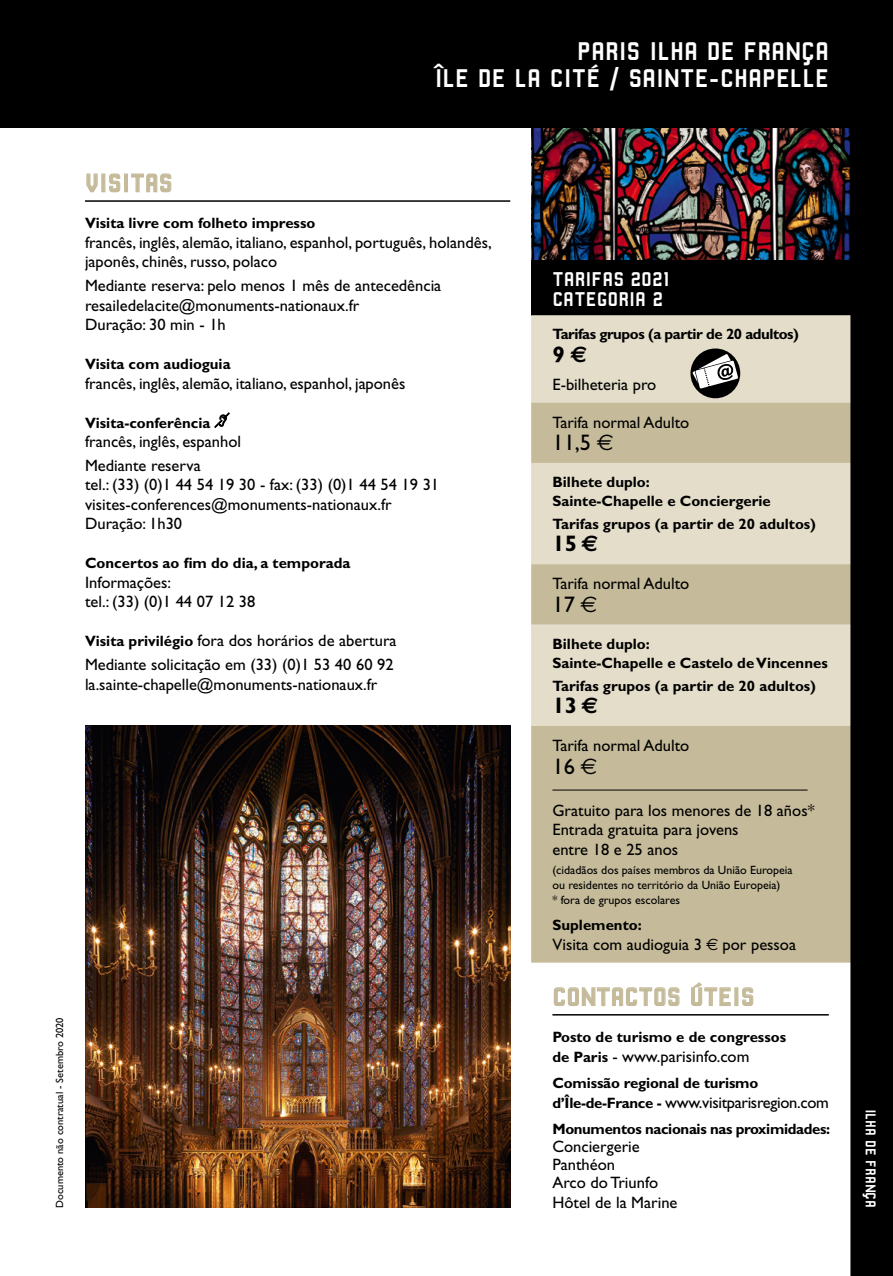
<style>
.page{position:relative;width:893px;height:1276px;background:#fff}
.page>*{position:absolute;margin:0;border:0;box-sizing:border-box;transform-origin:0 0}
.monuments_bandeau_20{font:27px "Robust CMN";color:#fff}
.sous-titre_2016{font:27px "Robust CMN";color:#c5bb9a}
.prix_2016{font:22.5px "Gill Sans";color:#000}
.t1{font:700 22.5px "Gill Sans";color:#000}
.titre_tableau{font:21px/19.5px "Robust CMN";color:#fff}
.intertitre_2016{font:16.5px/19.5px "Gill Sans";color:#000}
.intertitre_2016-2{font:16.5px "Gill Sans";letter-spacing:-.02em;color:#000}
.intertitre_2016-3{font:700 15px/19.5px "Gill Sans";color:#000}
.intertitre_2016-4{font:700 15px "Gill Sans";letter-spacing:-.02em;color:#000}
.intertitre_2016-5{font:700 15px "Gill Sans";letter-spacing:-.03em;color:#000}
.t2{font:15px "Robust CMN";color:#fff}
.ressortissants{font:12px/15px "Gill Sans";color:#000}
.t3{font:10.5px "Gill Sans";color:#000}
.s1{font-weight:700;font-size:15px}
.s2{font-family:"Euro Sans"}
</style>
<div class="page">
<div style="left:531px;top:260px;width:340px;height:55px;background:#000"></div>
<div style="left:531px;top:315px;width:319px;height:87px;background:#e3ddca"></div>
<svg style="left:531px;top:402px;width:319px;height:560px;background:#cfc7ab"></svg>
<img style="left:531px;top:128px;width:319px;height:132px">
<div style="left:690px;top:348px;width:50px;height:50px;background:#000;border-radius:50%"></div>
<svg style="left:692px;top:354px;width:46px;height:34px"></svg>
<hr style="left:552px;top:789px;width:255px;height:1px;background:#000">
<hr style="left:552px;top:1014px;width:277px;height:1px;background:#000">
<svg style="left:553px;top:987px;width:127px;height:19px"></svg>
<svg style="left:691px;top:982px;width:40px;height:24px"></svg>
<div style="left:734px;top:987px;width:4px;height:19px;border:1px solid #c5bb9a"></div>
<svg style="left:742px;top:987px;width:12px;height:19px"></svg>
<img style="left:85px;top:725px;width:425px;height:483px">
<hr style="left:85px;top:200px;width:425px;height:2px;background:#000">
<svg style="left:86px;top:173px;width:12px;height:20px"></svg>
<div style="left:101px;top:173px;width:4px;height:19px;border:1px solid #c5bb9a"></div>
<svg style="left:109px;top:173px;width:12px;height:20px"></svg>
<div style="left:124px;top:173px;width:4px;height:19px;border:1px solid #c5bb9a"></div>
<svg style="left:131px;top:173px;width:41px;height:20px"></svg>
<svg style="left:215px;top:413px;width:14px;height:14px"></svg>
<div style="left:0;top:0;width:893px;height:128px;background:#000"></div>
<div style="left:850px;top:128px;width:43px;height:1148px;background:#000"></div>
<p class="monuments_bandeau_20" style="left:577px;top:36px;width:254px">PARIS ILHA DE FRANÇA</p>
<p class="monuments_bandeau_20" style="left:434px;top:63px;width:396px">ÎLE DE LA CITÉ / SAINTE-CHAPELLE</p>
<p class="sous-titre_2016" style="left:85px;top:168px;width:89px">VISITAS</p>
<p class="intertitre_2016-3" style="left:85px;top:213px;width:232px">Visita livre com folheto impresso</p>
<p class="intertitre_2016" style="left:85px;top:233px;width:408px">francês, inglês, alemão, italiano, espanhol, português, holandês, japonês, chinês, russo, polaco</p>
<p class="intertitre_2016" style="left:85px;top:276px;width:358px">Mediante reserva: pelo menos 1 mês de antecedência</p>
<p class="intertitre_2016" style="left:85px;top:295px;width:276px">resailedelacite@monuments-nationaux.fr</p>
<p class="intertitre_2016" style="left:85px;top:315px;width:142px">Duração: 30 min - 1h</p>
<p class="intertitre_2016-3" style="left:85px;top:354px;width:147px">Visita com audioguia</p>
<p class="intertitre_2016" style="left:85px;top:373px;width:322px">francês, inglês, alemão, italiano, espanhol, japonês</p>
<p class="intertitre_2016-3" style="left:85px;top:413px;width:127px">Visita-conferência</p>
<p class="intertitre_2016" style="left:85px;top:432px;width:158px">francês, inglês, espanhol</p>
<p class="intertitre_2016" style="left:85px;top:456px;width:356px">Mediante reserva<br>tel.: (33) (0)1 44 54 19 30 - fax: (33) (0)1 44 54 19 31 visites-conferences@monuments-nationaux.fr</p>
<p class="intertitre_2016" style="left:85px;top:514px;width:99px">Duração: 1h30</p>
<p class="intertitre_2016-3" style="left:85px;top:553px;width:267px">Concertos ao fim do dia, a temporada</p>
<p class="intertitre_2016" style="left:85px;top:573px;width:172px">Informações:<br>tel.: (33) (0)1 44 07 12 38</p>
<p class="intertitre_2016" style="left:85px;top:631px;width:313px"><span class="s1">Visita privilégio</span> fora dos horários de abertura</p>
<p class="intertitre_2016" style="left:85px;top:655px;width:310px">Mediante solicitação em (33) (0)1 53 40 60 92 la.sainte-chapelle@monuments-nationaux.fr</p>
<p class="t3" style="left:54px;top:1208px;width:192px;rotate:-90deg">Documento não contratual - Setembro 2020</p>
<p class="titre_tableau" style="left:552px;top:269px;width:119px">TARIFAS 2021<br>CATEGORIA 2</p>
<p class="intertitre_2016-5" style="left:552px;top:325px;width:248px">Tarifas grupos (a partir de 20 adultos)</p>
<p class="t1" style="left:552px;top:341px;width:36px">9<span class="s2">€</span></p>
<p class="intertitre_2016" style="left:552px;top:374px;width:105px">E-bilheteria pro</p>
<p class="intertitre_2016" style="left:552px;top:412px;width:138px">Tarifa normal Adulto</p>
<p class="prix_2016" style="left:552px;top:430px;width:63px">11,5 <span class="s2">€</span></p>
<p class="intertitre_2016-3" style="left:552px;top:472px;width:220px">Bilhete duplo:<br>Sainte-Chapelle e Conciergerie</p>
<p class="intertitre_2016-3" style="left:552px;top:514px;width:265px">Tarifas grupos (a partir de 20 adultos)</p>
<p class="t1" style="left:552px;top:530px;width:47px">15<span class="s2">€</span></p>
<p class="intertitre_2016" style="left:552px;top:574px;width:138px">Tarifa normal Adulto</p>
<p class="prix_2016" style="left:552px;top:591px;width:46px">17 <span class="s2">€</span></p>
<p class="intertitre_2016-3" style="left:552px;top:634px;width:277px">Bilhete duplo:<br>Sainte-Chapelle e Castelo de Vincennes</p>
<p class="intertitre_2016-3" style="left:552px;top:676px;width:265px">Tarifas grupos (a partir de 20 adultos)</p>
<p class="t1" style="left:552px;top:692px;width:47px">13<span class="s2">€</span></p>
<p class="intertitre_2016" style="left:552px;top:736px;width:138px">Tarifa normal Adulto</p>
<p class="prix_2016" style="left:552px;top:753px;width:46px">16 <span class="s2">€</span></p>
<p class="intertitre_2016" style="left:552px;top:800px;width:264px">Gratuito para los menores de 18 años*</p>
<p class="intertitre_2016" style="left:552px;top:820px;width:188px">Entrada gratuita para jovens entre 18 e 25 anos</p>
<p class="ressortissants" style="left:552px;top:862px;width:242px">(cidadãos dos países membros da União Europeia ou residentes no território da União Europeia)<br>* fora de grupos escolares</p>
<p class="intertitre_2016-3" style="left:552px;top:915px;width:91px">Suplemento:</p>
<p class="intertitre_2016" style="left:552px;top:934px;width:245px">Visita com audioguia 3 <span class="s2">e</span> por pessoa</p>
<p class="sous-titre_2016" style="left:552px;top:982px;width:204px">CONTACTOS ÚTEIS</p>
<p class="intertitre_2016-3" style="left:552px;top:1027px;width:235px">Posto de turismo e de congressos</p>
<p class="intertitre_2016" style="left:552px;top:1046px;width:198px"><span class="s1">de Paris</span> - www.parisinfo.com</p>
<p class="intertitre_2016-3" style="left:552px;top:1073px;width:207px">Comissão regional de turismo</p>
<p class="intertitre_2016-2" style="left:552px;top:1092px;width:278px"><span class="s1">d’Île-de-France -</span> www.visitparisregion.com</p>
<p class="intertitre_2016-4" style="left:552px;top:1120px;width:279px">Monumentos nacionais nas proximidades:</p>
<p class="intertitre_2016" style="left:552px;top:1137px;width:107px;line-height:18px">Conciergerie<br>Panthéon<br>Arco do Triunfo</p>
<p class="intertitre_2016" style="left:552px;top:1192px;width:127px">Hôtel de la Marine</p>
<p class="t2" style="left:879px;top:1108px;width:101px;rotate:90deg">ILHA DE FRANÇA</p>
</div>
